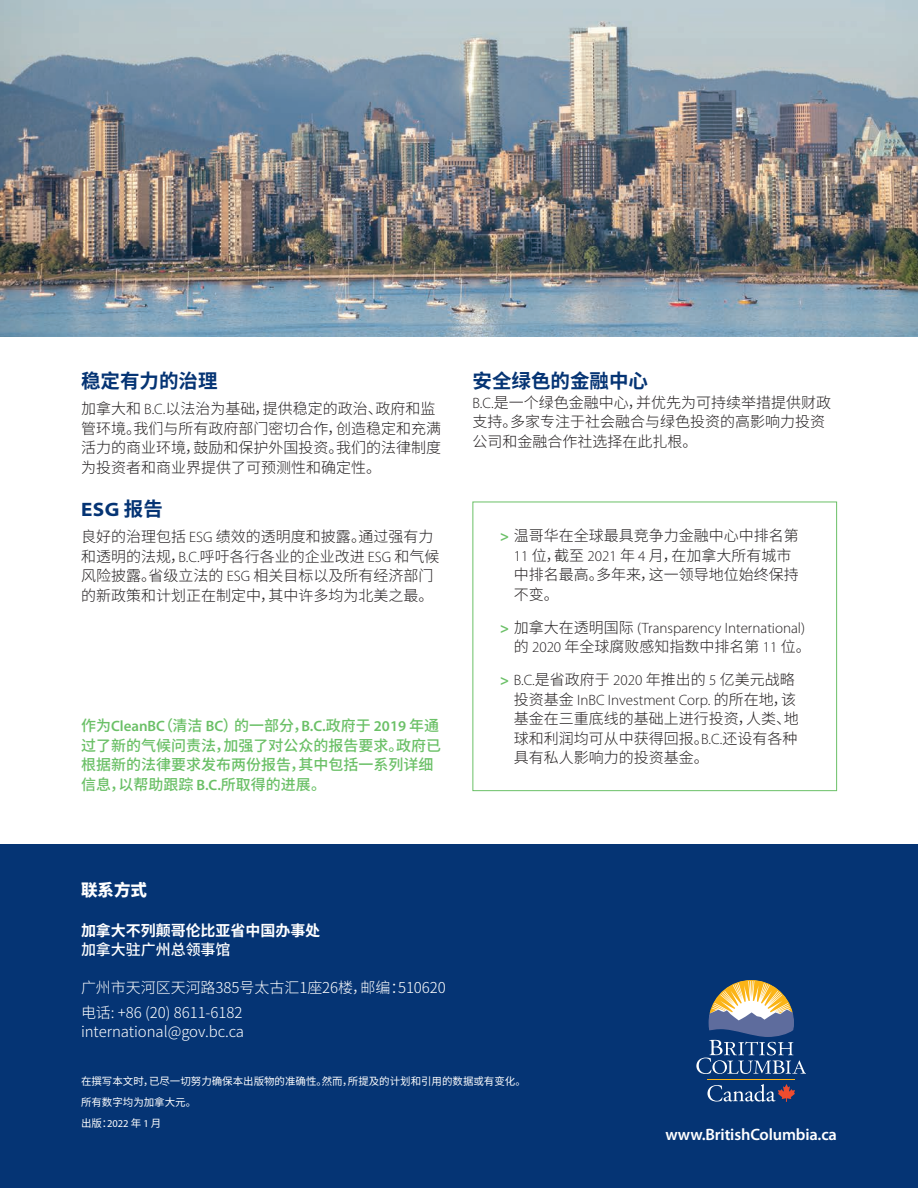
<style>
.page{position:relative;width:918px;height:1188px;background:#fff}
.page>*{position:absolute;margin:0;border:0;box-sizing:border-box;transform-origin:0 0}
.Body_Copy{font:700 19.5px "Noto Sans CJ Ksc";color:#053474}
.t1{font:700 semi-expanded 19.5px "Myriad Pro";color:#053474}
.t2{font:600 16.5px "Myriad Pro";letter-spacing:-.01em;color:#fff}
.Header_Blue_11_13{font:900 16.5px "Noto Sans CJ Ksc";color:#fff}
.Body_Copy-2{font:300 15px/19.5px "Noto Sans CJ Ksc";color:#231f20}
.Body_Copy-3{font:500 15px/19.5px "Noto Sans CJ Ksc";color:#6bc067}
.Body_Text_11_12_5{font:300 15px/18.8px "Noto Sans CJ Ksc";letter-spacing:-.005em;color:#fff}
.t3{font:300 15px/19.5px "Myriad Pro";color:#231f20}
.Body_Text_11_12_5-2{font:700 15px "Noto Sans CJ Ksc";letter-spacing:-.005em;color:#fff}
.Body_Text_11_12_5-3{font:500 15px "Noto Sans CJ Ksc";letter-spacing:-.005em;color:#fff}
.Body_Text_11_12_5-4{font:10.5px "Noto Sans CJ Ksc";letter-spacing:-.005em;color:#fff}
.s1{font-family:"Myriad Pro"}
.s2{font-family:"Noto Sans CJ Ksc";font-stretch:normal}
.s3{font-family:"Myriad Pro";font-weight:600}
.s4{font-family:"Myriad Pro";font-weight:700;color:#6bc067}
.s5{font-weight:700;color:#6bc067}
.s6{font-family:"Noto Sans CJ Ksc"}
</style>
<div class="page">
<div style="left:0;top:845px;width:918px;height:343px;background:#053474"></div>
<hr style="left:708px;top:1079px;width:87px;height:1px;background:#fbb416">
<svg style="left:696px;top:980px;width:110px;height:94px"></svg>
<svg style="left:707px;top:1084px;width:88px;height:18px"></svg>
<div style="left:472px;top:502px;width:365px;height:289px;border:1px solid #6bc067"></div>
<img style="left:0;top:0;width:918px;height:337px">
<h1 class="Body_Copy" style="left:81px;top:370px;width:138px">稳定有力的治理</h1>
<p class="Body_Copy-2" style="left:81px;top:399px;width:361px">加拿大和 <span class="s1">B.C.</span>以法治为基础，提供稳定的政治、政府和监管环境。我们与所有政府部门密切合作，创造稳定和充满活力的商业环境，鼓励和保护外国投资。我们的法律制度为投资者和商业界提供了可预测性和确定性。</p>
<h1 class="t1" style="left:81px;top:498px;width:83px">ESG <span class="s2">报告</span></h1>
<p class="Body_Copy-2" style="left:81px;top:527px;width:360px">良好的治理包括 <span class="s1">ESG</span> 绩效的透明度和披露。通过强有力和透明的法规，<span class="s1">B.C.</span>呼吁各行各业的企业改进 <span class="s1">ESG</span> 和气候风险披露。省级立法的 <span class="s1">ESG</span> 相关目标以及所有经济部门的新政策和计划正在制定中，其中许多均为北美之最。</p>
<p class="Body_Copy-3" style="left:81px;top:716px;width:361px">作为<span class="s3">CleanBC</span>（清洁 <span class="s3">BC</span>）的一部分，<span class="s3">B.C.</span>政府于 <span class="s3">2019</span> 年通过了新的气候问责法，加强了对公众的报告要求。政府已根据新的法律要求发布两份报告，其中包括一系列详细信息，以帮助跟踪 <span class="s3">B.C.</span>所取得的进展。</p>
<p class="Body_Copy" style="left:472px;top:370px;width:177px">安全绿色的金融中心</p>
<p class="Body_Copy-2" style="left:472px;top:393px;width:360px"><span class="s1">B.C.</span>是一个绿色金融中心，并优先为可持续举措提供财政支持。多家专注于社会融合与绿色投资的高影响力投资公司和金融合作社选择在此扎根。</p>
<p class="Body_Copy-2" style="left:514px;top:526px;width:286px;text-indent:-14px"><span class="s4">&gt;</span> 温哥华在全球最具竞争力金融中心中排名第<br><span class="s1">11</span> 位，截至 <span class="s1">2021</span> 年 <span class="s1">4</span> 月，在加拿大所有城市中排名最高。多年来，这一领导地位始终保持不变。</p>
<p class="t3" style="left:514px;top:618px;width:299px;text-indent:-14px"><span class="s5">&gt;</span> <span class="s6">加拿大在透明国际</span> (Transparency International)<span class="s6">的</span> 2020 <span class="s6">年全球腐败感知指数中排名第</span> 11 <span class="s6">位。</span></p>
<p class="Body_Copy-2" style="left:514px;top:670px;width:286px;text-indent:-14px"><span class="s4">&gt;</span> <span class="s1">B.C.</span>是省政府于 <span class="s1">2020</span> 年推出的 <span class="s1">5</span> 亿美元战略投资基金 <span class="s1">InBC Investment Corp.</span> 的所在地，该基金在三重底线的基础上进行投资，人类、地球和利润均可从中获得回报。<span class="s1">B.C.</span>还设有各种具有私人影响力的投资基金。</p>
<p class="Header_Blue_11_13" style="left:81px;top:881px;width:67px">联系方式</p>
<p class="Body_Text_11_12_5-2" style="left:81px;top:922px;width:241px">加拿大不列颠哥伦比亚省中国办事处</p>
<p class="Body_Text_11_12_5-3" style="left:81px;top:941px;width:151px">加拿大驻广州总领事馆</p>
<p class="Body_Text_11_12_5" style="left:81px;top:978px;width:366px">广州市天河区天河路385号太古汇1座26楼，邮编：510620</p>
<p class="Body_Text_11_12_5" style="left:81px;top:1003px;width:165px">电话: +86 (20) 8611-6182 international@gov.bc.ca</p>
<p class="Body_Text_11_12_5-4" style="left:81px;top:1075px;width:447px">在撰写本文时，已尽一切努力确保本出版物的准确性。然而，所提及的计划和引用的数据或有变化。</p>
<p class="Body_Text_11_12_5-4" style="left:81px;top:1096px;width:117px">所有数字均为加拿大元。</p>
<p class="Body_Text_11_12_5-4" style="left:81px;top:1117px;width:82px">出版：<span class="s1">2022</span> 年 <span class="s1">1</span> 月</p>
<p class="t2" style="left:665px;top:1126px;width:173px">www.BritishColumbia.ca</p>
</div>
